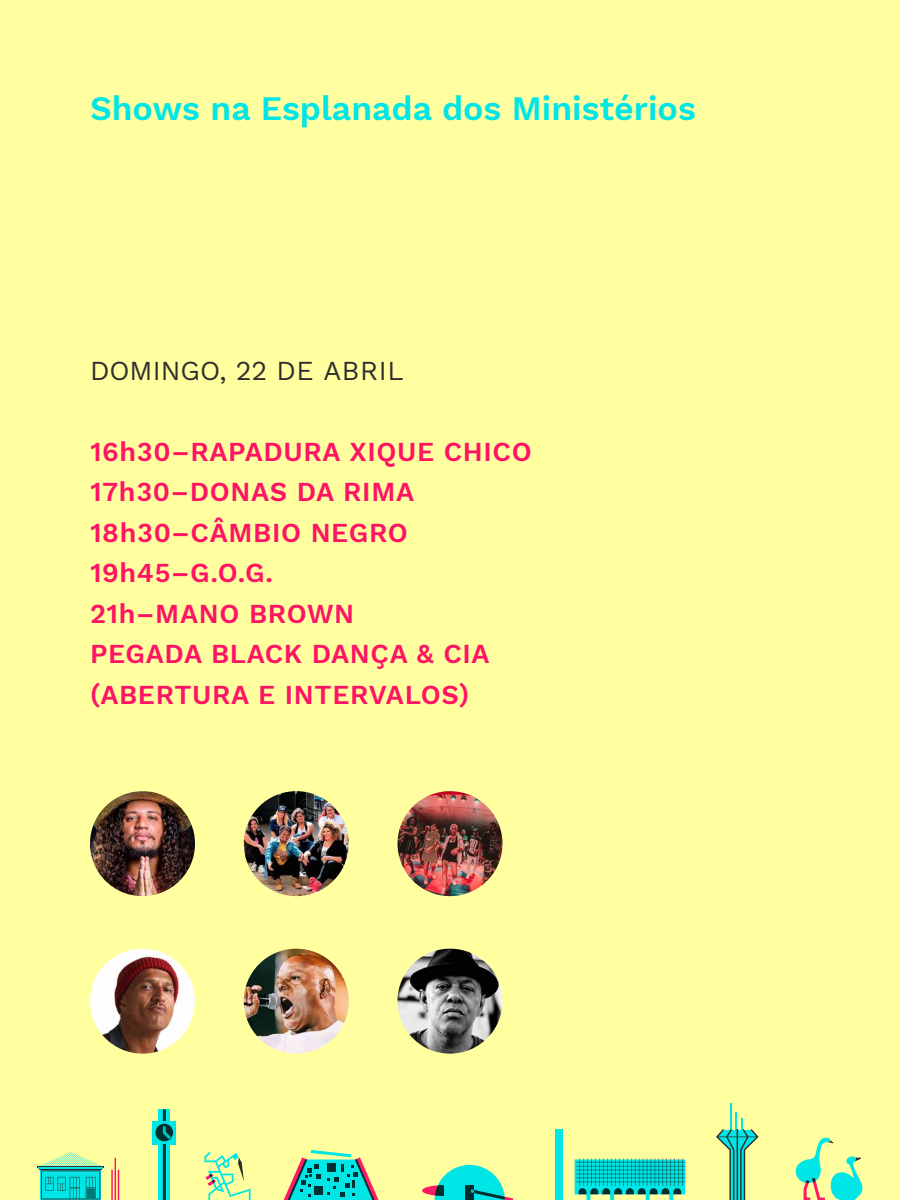
<style>
.page{position:relative;width:900px;height:1200px;background:#ffffa0}
.page>*{position:absolute;margin:0;border:0;box-sizing:border-box;transform-origin:0 0}
.t1{font:600 33.75px "Work Sans";color:#00e5e5}
.t2{font:600 27px/40.5px "Work Sans";letter-spacing:.025em;color:#ff1364}
.t3{font:27px "Work Sans";color:#2e2e2e}
</style>
<div class="page">
<div style="left:555px;top:1129px;width:7px;height:71px;background:#00e5e5"></div>
<svg style="left:575px;top:1158px;width:112px;height:42px;background:#29c3b4"></svg>
<svg style="left:284px;top:1150px;width:94px;height:50px"></svg>
<svg style="left:422px;top:1165px;width:91px;height:35px"></svg>
<svg style="left:159px;top:1144px;width:11px;height:56px"></svg>
<svg style="left:159px;top:1109px;width:4px;height:12px"></svg>
<svg style="left:153px;top:1121px;width:23px;height:23px"></svg>
<hr style="left:163px;top:1144px;width:3px;height:56px;background:#00e5e5">
<svg style="left:156px;top:1124px;width:17px;height:17px"></svg>
<svg style="left:163px;top:1109px;width:8px;height:30px"></svg>
<svg style="left:204px;top:1152px;width:47px;height:48px"></svg>
<div style="left:41px;top:1170px;width:60px;height:30px;background:#139696"></div>
<svg style="left:38px;top:1152px;width:66px;height:47px"></svg>
<hr style="left:111px;top:1170px;width:2px;height:30px;background:#00e5e5">
<hr style="left:115px;top:1158px;width:1px;height:42px;background:#00e5e5">
<hr style="left:118px;top:1170px;width:1px;height:30px;background:#00e5e5">
<hr style="left:40px;top:1169px;width:62px;height:1px;background:#2e2e2e">
<hr style="left:38px;top:1167px;width:66px;height:1px;background:#2e2e2e">
<hr style="left:39px;top:1168px;width:64px;height:1px;background:#00e5e5">
<hr style="left:730px;top:1103px;width:2px;height:27px;background:#00e5e5">
<svg style="left:716px;top:1112px;width:43px;height:88px"></svg>
<svg style="left:796px;top:1138px;width:67px;height:62px"></svg>
<img style="left:244px;top:949px;width:105px;height:105px;border-radius:52px">
<img style="left:398px;top:949px;width:104px;height:105px;border-radius:52px">
<img style="left:90px;top:949px;width:105px;height:105px;border-radius:52px">
<img style="left:90px;top:791px;width:105px;height:105px;border-radius:52px">
<img style="left:244px;top:791px;width:105px;height:105px;border-radius:52px">
<img style="left:398px;top:791px;width:104px;height:105px;border-radius:52px">
<p class="t1" style="left:90px;top:89px;width:607px">Shows na Esplanada dos Ministérios</p>
<p class="t3" style="left:90px;top:355px;width:315px">DOMINGO, 22 DE ABRIL</p>
<p class="t2" style="left:90px;top:433px;width:443px">16h30–RAPADURA XIQUE CHICO<br>17h30–DONAS DA RIMA<br>18h30–CÂMBIO NEGRO<br>19h45–G.O.G.<br>21h–MANO BROWN<br>PEGADA BLACK DANÇA &amp; CIA (ABERTURA E INTERVALOS)</p>
</div>
